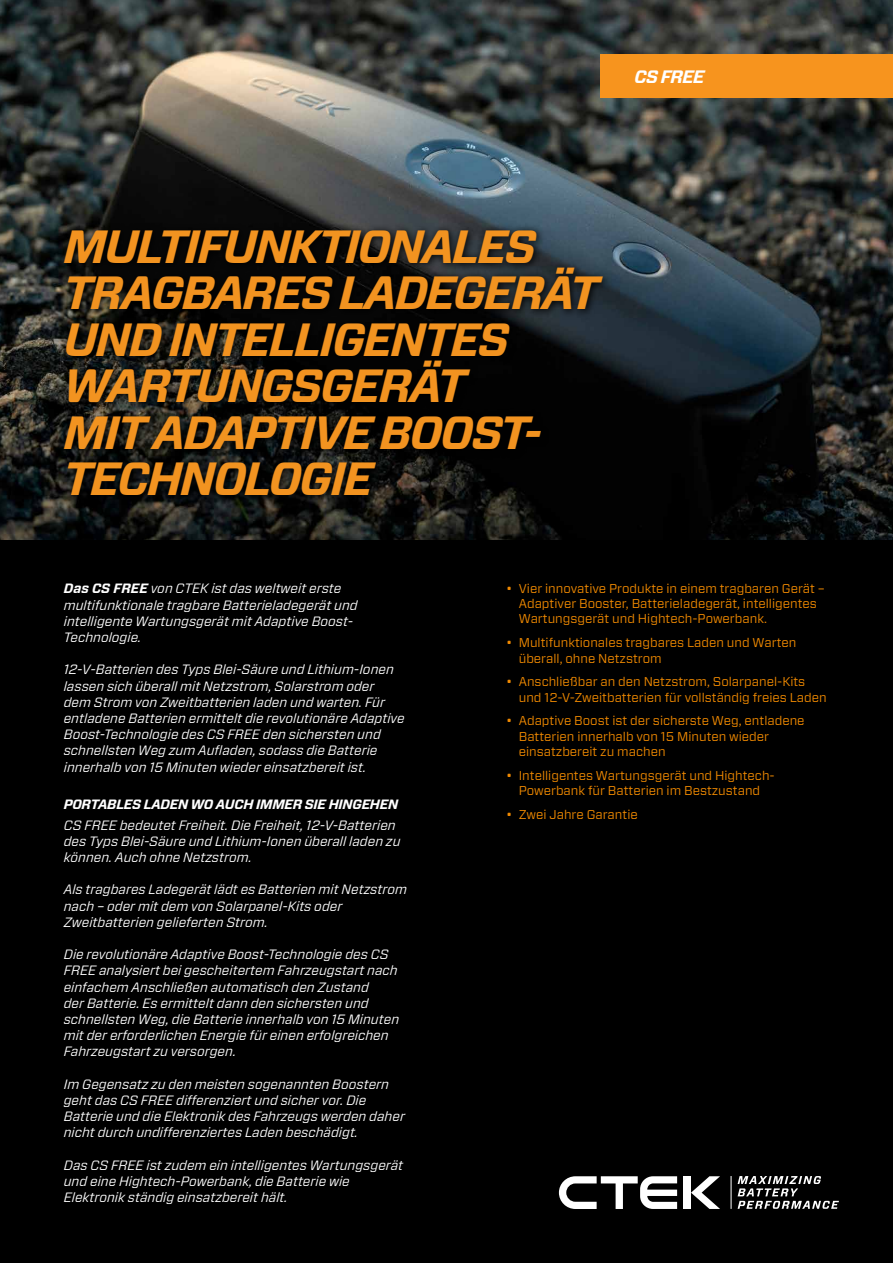
<style>
.page{position:relative;width:893px;height:1263px;background:#000}
.page>*{position:absolute;margin:0;border:0;box-sizing:border-box;transform-origin:0 0}
.t1{font:italic 700 46.5px/46.5px "Forza";letter-spacing:-.04em;color:#f29320}
.t2{font:italic 700 18px "Forza";letter-spacing:-.04em;color:#fff}
.t3{font:italic 13.5px/16.2px "Forza";color:#fff}
.t4{font:italic 700 13.5px "Forza";letter-spacing:-.02em;color:#fff}
.t5{font:12.75px/15.3px "Forza";color:#f18a00}
.s1{font-weight:700}
</style>
<div class="page">
<div style="left:684px;top:1176px;width:7px;height:33px;background:#fff"></div>
<svg style="left:691px;top:1176px;width:29px;height:33px"></svg>
<svg style="left:559px;top:1176px;width:118px;height:33px"></svg>
<svg style="left:738px;top:1176px;width:101px;height:33px"></svg>
<hr style="left:731px;top:1176px;width:1px;height:33px;background:#fff">
<img style="left:0;top:0;width:893px;height:539px">
<div style="left:600px;top:54px;width:293px;height:43px;background:#f7941e"></div>
<svg style="left:58px;top:223px;width:554px;height:282px"></svg>
<h2 class="t2" style="left:634px;top:64px;width:72px">CS FREE</h2>
<h1 class="t1" style="left:64px;top:224px;width:536px">MULTIFUNKTIONALES<br>TRAGBARES LADEGERÄT<br>UND INTELLIGENTES<br>WARTUNGSGERÄT<br>MIT ADAPTIVE BOOST-<br>TECHNOLOGIE</h1>
<p class="t3" style="left:64px;top:580px;width:295px"><span class="s1">Das CS FREE</span> von CTEK ist das weltweit erste multifunktionale tragbare Batterieladegerät und intelligente Wartungsgerät mit Adaptive Boost-Technologie.</p>
<p class="t3" style="left:64px;top:661px;width:343px">12-V-Batterien des Typs Blei-Säure und Lithium-Ionen lassen sich überall mit Netzstrom, Solarstrom oder dem Strom von Zweitbatterien laden und warten. Für entladene Batterien ermittelt die revolutionäre Adaptive Boost-Technologie des CS FREE den sichersten und schnellsten Weg zum Aufladen, sodass die Batterie innerhalb von 15 Minuten wieder einsatzbereit ist.</p>
<p class="t4" style="left:64px;top:795px;width:336px">PORTABLES LADEN WO AUCH IMMER SIE HINGEHEN</p>
<p class="t3" style="left:64px;top:816px;width:338px">CS FREE bedeutet Freiheit. Die Freiheit, 12-V-Batterien des Typs Blei-Säure und Lithium-Ionen überall laden zu können. Auch ohne Netzstrom.</p>
<p class="t3" style="left:64px;top:881px;width:345px">Als tragbares Ladegerät lädt es Batterien mit Netzstrom nach – oder mit dem von Solarpanel-Kits oder<br>Zweitbatterien gelieferten Strom.</p>
<p class="t3" style="left:64px;top:946px;width:337px">Die revolutionäre Adaptive Boost-Technologie des CS FREE analysiert bei gescheitertem Fahrzeugstart nach einfachem Anschließen automatisch den Zustand<br>der Batterie. Es ermittelt dann den sichersten und schnellsten Weg, die Batterie innerhalb von 15 Minuten mit der erforderlichen Energie für einen erfolgreichen Fahrzeugstart zu versorgen.</p>
<p class="t3" style="left:64px;top:1076px;width:343px">Im Gegensatz zu den meisten sogenannten Boostern geht das CS FREE differenziert und sicher vor. Die Batterie und die Elektronik des Fahrzeugs werden daher nicht durch undifferenziertes Laden beschädigt.</p>
<p class="t3" style="left:64px;top:1157px;width:341px">Das CS FREE ist zudem ein intelligentes Wartungsgerät und eine Hightech-Powerbank, die Batterie wie<br>Elektronik ständig einsatzbereit hält.</p>
<p class="t5" style="left:519px;top:580px;width:308px;text-indent:-13px">• Vier innovative Produkte in einem tragbaren Gerät –<br>Adaptiver Booster, Batterieladegerät, intelligentes<br>Wartungsgerät und Hightech-Powerbank.</p>
<p class="t5" style="left:519px;top:635px;width:279px;text-indent:-13px">• Multifunktionales tragbares Laden und Warten überall, ohne Netzstrom</p>
<p class="t5" style="left:519px;top:674px;width:309px;text-indent:-13px">• Anschließbar an den Netzstrom, Solarpanel-Kits und 12-V-Zweitbatterien für vollständig freies Laden</p>
<p class="t5" style="left:519px;top:713px;width:287px;text-indent:-13px">• Adaptive Boost ist der sicherste Weg, entladene<br>Batterien innerhalb von 15 Minuten wieder einsatzbereit zu machen</p>
<p class="t5" style="left:506px;top:767px;width:270px;text-align:center">• Intelligentes Wartungsgerät und Hightech-<br>Powerbank für Batterien im Bestzustand</p>
<p class="t5" style="left:506px;top:807px;width:133px">• Zwei Jahre Garantie</p>
</div>
